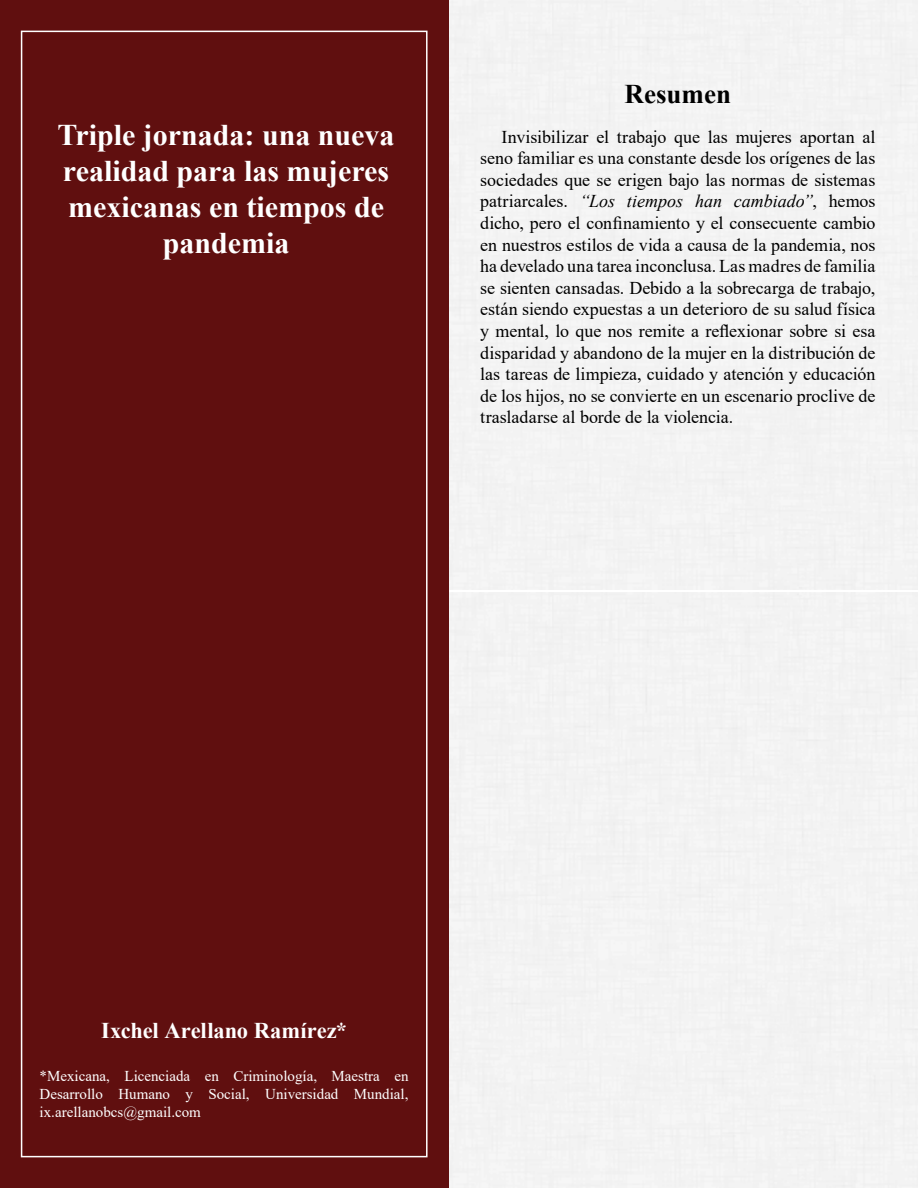
<style>
.page{position:relative;width:918px;height:1188px;background:#fff}
.page>*{position:absolute;margin:0;border:0;box-sizing:border-box;transform-origin:0 0}
.t1{font:700 30px/36px "Times New Roman";color:#fff;text-align:center}
.t2{font:700 27px "Times New Roman";color:#000}
.t3{font:700 22.5px "Times New Roman";letter-spacing:-.005em;color:#fff}
.t4{font:18px/21.6px "Times New Roman";letter-spacing:-.005em;color:#000;text-align:justify}
.t5{font:15px/18px "Times New Roman";color:#fff;text-align:justify}
.s1{font-style:italic}
</style>
<div class="page">
<div style="left:448px;top:0;width:470px;height:590px;background:#f3f3f3"></div>
<div style="left:448px;top:592px;width:470px;height:596px;background:#f3f3f3"></div>
<div style="left:0;top:0;width:448px;height:1188px;background:#600f0f"></div>
<h1 class="t1" style="left:58px;top:116px;width:338px">Triple jornada: una nueva realidad para las mujeres mexicanas en tiempos de pandemia</h1>
<h2 class="t2" style="left:625px;top:74px;width:108px">Resumen</h2>
<p class="t4" style="left:480px;top:125px;width:397px;text-indent:21px">Invisibilizar el trabajo que las mujeres aportan al seno familiar es una constante desde los orígenes de las sociedades que se erigen bajo las normas de sistemas patriarcales. <span class="s1">“Los tiempos han cambiado”</span>, hemos dicho, pero el confinamiento y el consecuente cambio en nuestros estilos de vida a causa de la pandemia, nos ha develado una tarea inconclusa. Las madres de familia se sienten cansadas. Debido a la sobrecarga de trabajo, están siendo expuestas a un deterioro de su salud física y mental, lo que nos remite a reflexionar sobre si esa disparidad y abandono de la mujer en la distribución de las tareas de limpieza, cuidado y atención y educación de los hijos, no se convierte en un escenario proclive de trasladarse al borde de la violencia.</p>
<p class="t3" style="left:101px;top:1014px;width:248px">Ixchel Arellano Ramírez*</p>
<p class="t5" style="left:40px;top:1066px;width:370px">*Mexicana, Licenciada en Criminología, Maestra en Desarrollo Humano y Social, Universidad Mundial, ix.arellanobcs@gmail.com</p>
</div>
